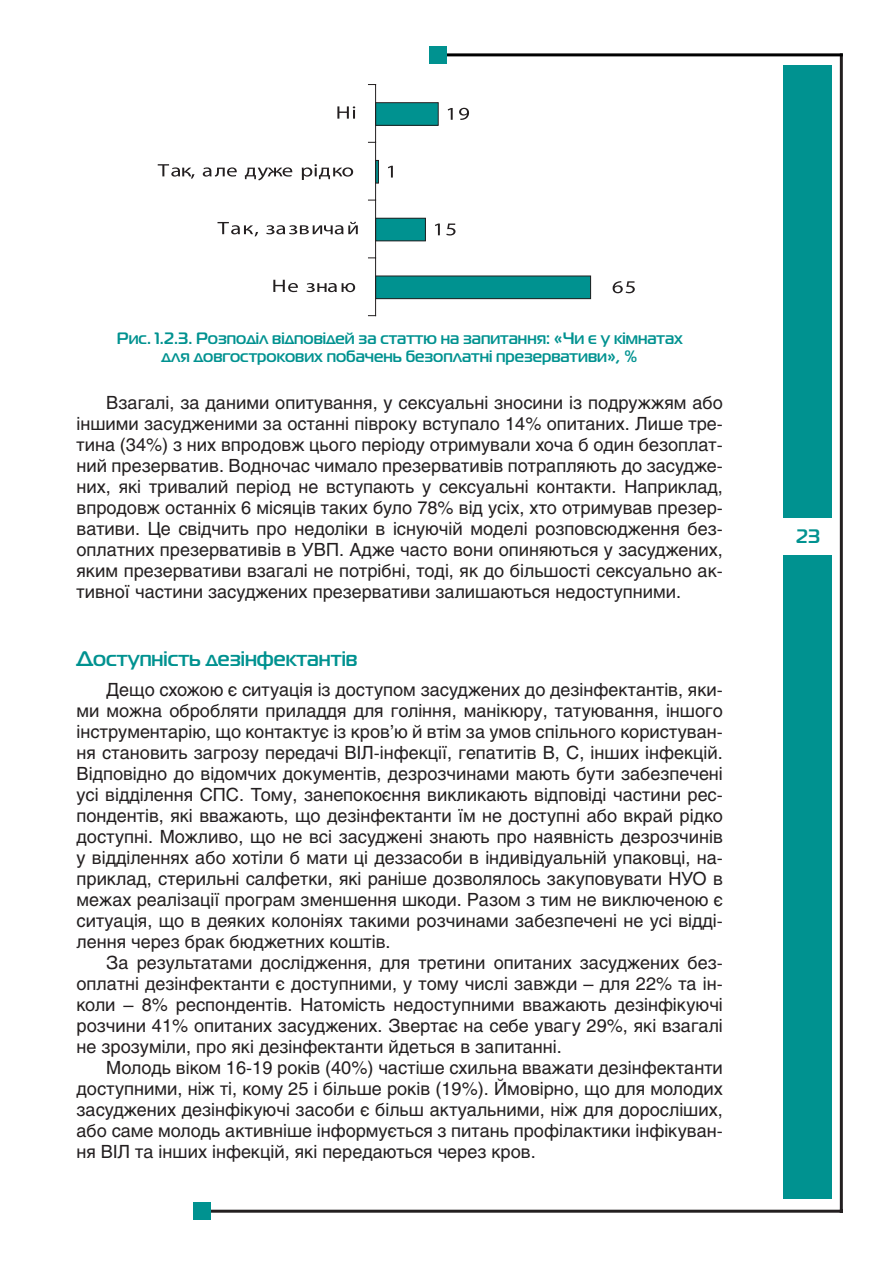
<style>
.page{position:relative;width:893px;height:1263px;background:#fff}
.page>*{position:absolute;margin:0;border:0;box-sizing:border-box;transform-origin:0 0}
.t1{font:700 21px "Magistral C";color:#009290}
.t2{font:700 19.5px "Magistral C";color:#009290}
.t3{font:18px/21px "Helios";color:#231f20;text-align:justify}
.t4{font:700 16.5px/18px "Magistral C";color:#009290;text-align:center}
</style>
<div class="page">
<div style="left:783px;top:65px;width:49px;height:453px;background:#009290"></div>
<hr style="left:205px;top:1210px;width:638px;height:3px;background:#231f20">
<hr style="left:840px;top:53px;width:3px;height:1160px;background:#231f20">
<hr style="left:443px;top:53px;width:400px;height:3px;background:#000">
<div style="left:783px;top:555px;width:49px;height:643px;background:#009290"></div>
<div style="left:429px;top:47px;width:17px;height:17px;background:#009290"></div>
<div style="left:193px;top:1202px;width:17px;height:17px;background:#009290"></div>
<div style="left:376px;top:276px;width:215px;height:23px;background:#009290"></div>
<div style="left:375px;top:276px;width:216px;height:23px;border:1px solid #231f20"></div>
<div style="left:376px;top:218px;width:49px;height:23px;background:#009290"></div>
<div style="left:375px;top:218px;width:51px;height:23px;border:1px solid #231f20"></div>
<div style="left:375px;top:160px;width:4px;height:23px;border:1px solid #231f20"></div>
<div style="left:376px;top:103px;width:62px;height:22px;background:#009290"></div>
<div style="left:375px;top:102px;width:64px;height:24px;border:1px solid #231f20"></div>
<hr style="left:375px;top:85px;width:1px;height:231px;background:#231f20">
<svg style="left:613px;top:281px;width:22px;height:12px"></svg>
<svg style="left:435px;top:224px;width:5px;height:11px"></svg>
<svg style="left:446px;top:224px;width:9px;height:11px"></svg>
<svg style="left:388px;top:166px;width:5px;height:12px"></svg>
<svg style="left:448px;top:108px;width:5px;height:12px"></svg>
<svg style="left:459px;top:108px;width:10px;height:12px"></svg>
<svg style="left:273px;top:280px;width:25px;height:12px"></svg>
<svg style="left:306px;top:283px;width:49px;height:9px"></svg>
<svg style="left:217px;top:222px;width:41px;height:14px"></svg>
<svg style="left:266px;top:222px;width:92px;height:12px"></svg>
<svg style="left:158px;top:164px;width:37px;height:15px"></svg>
<svg style="left:203px;top:167px;width:34px;height:10px"></svg>
<svg style="left:245px;top:167px;width:47px;height:13px"></svg>
<svg style="left:302px;top:164px;width:51px;height:16px"></svg>
<svg style="left:337px;top:106px;width:18px;height:13px"></svg>
<p class="t4" style="left:117px;top:331px;width:568px">Рис. 1.2.3. Розподіл відповідей за статтю на запитання: «Чи є у кімнатах для довгострокових побачень безоплатні презервативи», %</p>
<p class="t3" style="left:77px;top:393px;width:648px;text-indent:30px">Взагалі, за даними опитування, у сексуальні зносини із подружжям або іншими засудженими за останні півроку вступало 14% опитаних. Лише тре&shy;тина (34%) з них впродовж цього періоду отримували хоча б один безоплат&shy;ний презерватив. Водночас чимало презервативів потрапляють до засудже&shy;них, які тривалий період не вступають у сексуальні контакти. Наприклад, впродовж останніх 6 місяців таких було 78% від усіх, хто отримував презер&shy;вативи. Це свідчить про недоліки в існуючій моделі розповсюдження без&shy;оплатних презервативів в УВП. Адже часто вони опиняються у засуджених, яким презервативи взагалі не потрібні, тоді, як до більшості сексуально ак&shy;тивної частини засуджених презервативи залишаються недоступними.</p>
<p class="t1" style="left:77px;top:651px;width:282px">Доступність дезінфектантів</p>
<p class="t3" style="left:77px;top:680px;width:648px;text-indent:30px">Дещо схожою є ситуація із доступом засуджених до дезінфектантів, яки&shy;ми можна обробляти приладдя для гоління, манікюру, татуювання, іншого інструментарію, що контактує із кров’ю й втім за умов спільного користуван&shy;ня становить загрозу передачі ВІЛ-інфекції, гепатитів В, С, інших інфекцій.<br>Відповідно до відомчих документів, дезрозчинами мають бути забезпечені усі відділення СПС. Тому, занепокоєння викликають відповіді частини рес&shy;пондентів, які вважають, що дезінфектанти їм не доступні або вкрай рідко доступні. Можливо, що не всі засуджені знають про наявність дезрозчинів у відділеннях або хотіли б мати ці деззасоби в індивідуальній упаковці, на&shy;приклад, стерильні салфетки, які раніше дозволялось закуповувати НУО в межах реалізації програм зменшення шкоди. Разом з тим не виключеною є ситуація, що в деяких колоніях такими розчинами забезпечені не усі відді&shy;лення через брак бюджетних коштів.</p>
<p class="t3" style="left:77px;top:953px;width:648px;text-indent:30px">За результатами дослідження, для третини опитаних засуджених без&shy;оплатні дезінфектанти є доступними, у тому числі завжди – для 22% та ін&shy;коли – 8% респондентів. Натомість недоступними вважають дезінфікуючі розчини 41% опитаних засуджених. Звертає на себе увагу 29%, які взагалі не зрозуміли, про які дезінфектанти йдеться в запитанні.</p>
<p class="t3" style="left:77px;top:1058px;width:648px;text-indent:30px">Молодь віком 16-19 років (40%) частіше схильна вважати дезінфектанти доступними, ніж ті, кому 25 і більше років (19%). Ймовірно, що для молодих засуджених дезінфікуючі засоби є більш актуальними, ніж для доросліших, або саме молодь активніше інформується з питань профілактики інфікуван&shy;ня ВІЛ та інших інфекцій, які передаються через кров.</p>
<p class="t2" style="left:796px;top:529px;width:26px">23</p>
</div>
